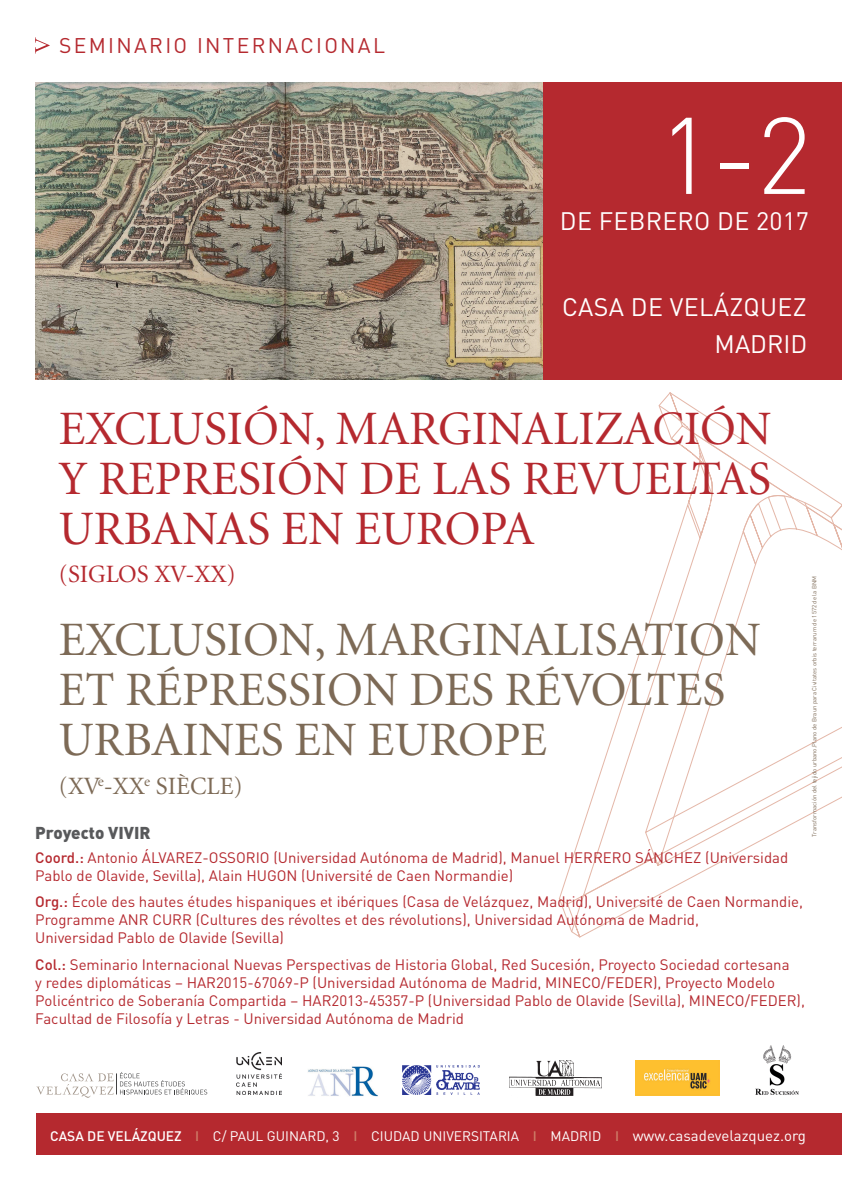
<style>
.page{position:relative;width:842px;height:1191px;background:#fff}
.page>*{position:absolute;margin:0;border:0;box-sizing:border-box;transform-origin:0 0}
.t1{font:300 107px "DIN";color:#fff}
.t2{font:48px/50px "Minion LT";color:#b5292f;text-align:justify}
.t3{font:48px/50px "Minion LT";color:#7d6a56}
.t4{font:25px/36.8px "DIN";letter-spacing:.01em;color:#fff;text-align:right}
.t5{font:24.9px "Minion LT";color:#7d6a56}
.t6{font:24.9px "Minion LT";color:#b5292f}
.t7{font:21px "DIN";letter-spacing:.11em;color:#b5292f}
.t8{font:900 17px "DIN";color:#58595b}
.t9{font:15px/18px "DIN";color:#b5292f}
.t10{font:13.7px "DIN";color:#fff}
.t11{font:6px "DIN";color:#7d6a56}
.s1{font-weight:500}
.s2{font-weight:500;color:#ce7d68}
.s3{font-size:15px}
</style>
<div class="page">
<svg style="left:571px;top:727px;width:271px;height:211px"></svg>
<svg style="left:561px;top:904px;width:207px;height:28px"></svg>
<svg style="left:559px;top:595px;width:230px;height:309px"></svg>
<svg style="left:658px;top:392px;width:184px;height:217px"></svg>
<img style="left:35px;top:82px;width:509px;height:298px">
<div style="left:544px;top:82px;width:298px;height:298px;background:#b5292f"></div>
<svg style="left:35px;top:37px;width:15px;height:17px"></svg>
<div style="left:36px;top:1113px;width:806px;height:42px;background:#b5292f"></div>
<svg style="left:36px;top:1072px;width:171px;height:25px"></svg>
<img style="left:237px;top:1053px;width:44px;height:41px">
<img style="left:510px;top:1060px;width:91px;height:36px">
<img style="left:755px;top:1045px;width:44px;height:50px">
<img style="left:402px;top:1065px;width:78px;height:30px">
<img style="left:308px;top:1066px;width:70px;height:31px">
<img style="left:636px;top:1060px;width:84px;height:35px">
<h3 class="t7" style="left:59px;top:32px;width:327px">SEMINARIO INTERNACIONAL</h3>
<h1 class="t1" style="left:658px;top:90px;width:155px">1-2</h1>
<h3 class="t4" style="left:560px;top:202px;width:251px">DE FEBRERO DE 2017</h3>
<h3 class="t4" style="left:562px;top:288px;width:247px">CASA DE VELÁZQUEZ<br>MADRID</h3>
<h2 class="t2" style="left:59px;top:405px;width:714px">EXCLUSIÓN, MARGINALIZACIÓN Y REPRESIÓN DE LAS REVUELTAS URBANAS EN EUROPA</h2>
<h3 class="t6" style="left:59px;top:562px;width:178px">(SIGLOS XV-XX)</h3>
<h2 class="t3" style="left:59px;top:616px;width:703px">EXCLUSION, MARGINALISATION<br>ET RÉPRESSION DES RÉVOLTES<br>URBAINES EN EUROPE</h2>
<h3 class="t5" style="left:59px;top:773px;width:185px">(XV<sup>e</sup>-XX<sup>e</sup> SIÈCLE)</h3>
<p class="t8" style="left:35px;top:821px;width:117px">Proyecto VIVIR</p>
<p class="t9" style="left:35px;top:848px;width:754px"><span class="s1">Coord.:</span> Antonio ÁLVAREZ-OSSORIO (Universidad Autónoma de Madrid), Manuel HERRERO SÁNCHEZ (Universidad<br>Pablo de Olavide, Sevilla), Alain HUGON (Université de Caen Normandie)</p>
<p class="t9" style="left:35px;top:892px;width:769px"><span class="s1">Org.:</span> École des hautes études hispaniques et ibériques (Casa de Velázquez, Madrid), Université de Caen Normandie,<br>Programme ANR CURR (Cultures des révoltes et des révolutions), Universidad Autónoma de Madrid,<br>Universidad Pablo de Olavide (Sevilla)</p>
<p class="t9" style="left:35px;top:955px;width:771px"><span class="s1">Col.:</span> Seminario Internacional Nuevas Perspectivas de Historia Global, Red Sucesión, Proyecto Sociedad cortesana<br>y redes diplomáticas – HAR2015-67069-P (Universidad Autónoma de Madrid, MINECO/FEDER), Proyecto Modelo Policéntrico de Soberanía Compartida – HAR2013-45357-P (Universidad Pablo de Olavide (Sevilla), MINECO/FEDER), Facultad de Filosofía y Letras - Universidad Autónoma de Madrid</p>
<p class="t11" style="left:810px;top:836px;width:262px;rotate:-90deg">Transformación del tejido urbano.Plano de Braun para Civitates orbis terrarum de 1572 de la BNM</p>
<p class="t10" style="left:50px;top:1127px;width:757px"><span class="s1">CASA DE VELÁZQUEZ</span> <span class="s2">I</span> C/ PAUL GUINARD, 3 <span class="s2">I</span> CIUDAD UNIVERSITARIA <span class="s2">I</span> MADRID <span class="s2">I</span> <span class="s3">www.casadevelazquez.org</span></p>
</div>
